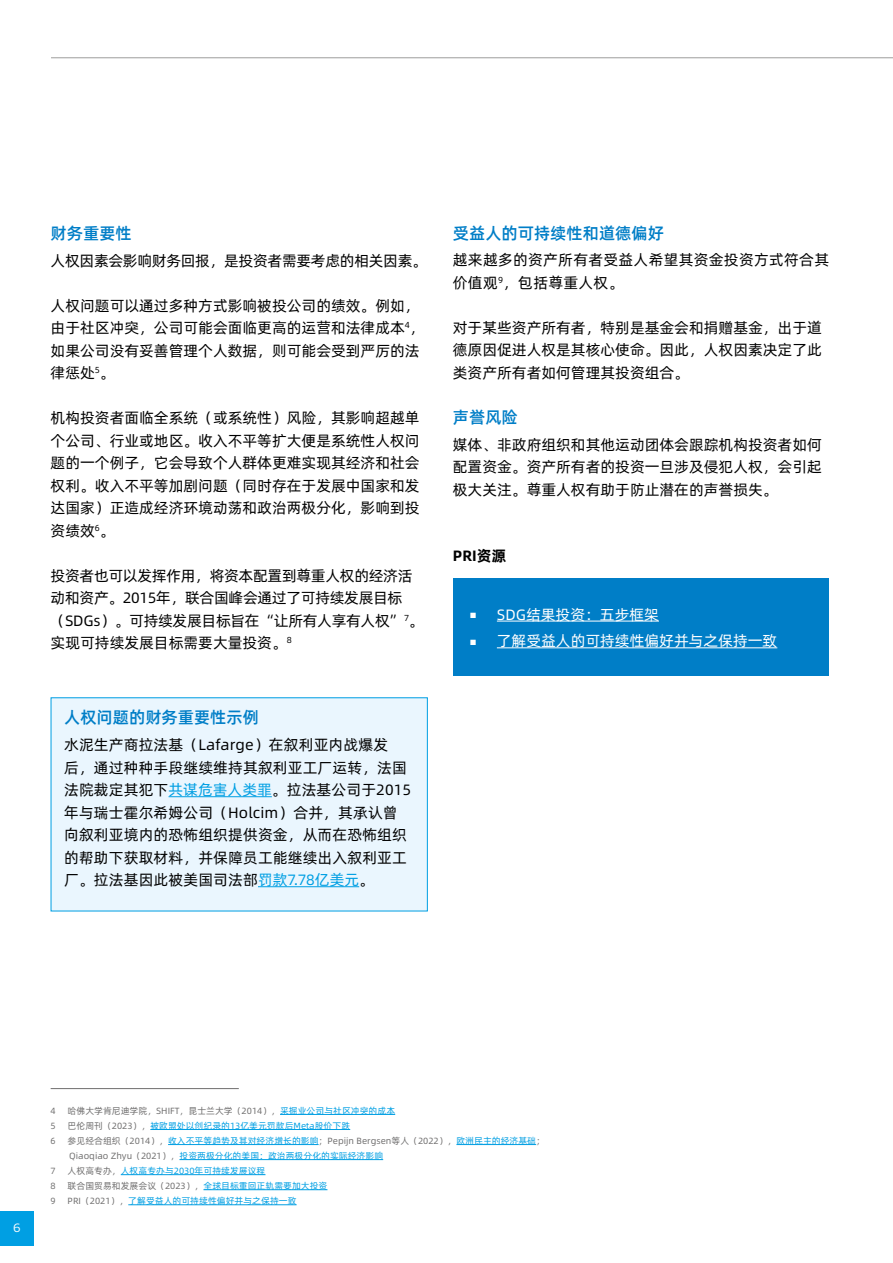
<style>
.page{position:relative;width:893px;height:1263px;background:#fff}
.page>*{position:absolute;margin:0;border:0;box-sizing:border-box;transform-origin:0 0}
.t1{font:16.5px "Alibaba Pu Hui Ti M";color:#007ec7}
.t2{font:15px/22.5px "Alibaba Pu Hui Ti R";color:#000;text-align:justify}
.t3{font:15px/22.5px "Alibaba Pu Hui Ti R";letter-spacing:-.02em;color:#000}
.t4{font:15px/22.5px "Alibaba Pu Hui Ti R";letter-spacing:.02em;color:#000}
.t5{font:15px "Alibaba Pu Hui Ti R";color:#fff}
.t6{font:15px "Alibaba Pu Hui Ti B";color:#000}
.t7{font:12px "Alright Sans";color:#fff}
.t8{font:9px/15px "Alibaba Pu Hui Ti R";color:#706f6f}
.t9{font:9px "Alibaba Pu Hui Ti R";color:#009fe3}
.s1{color:#009fe3}
.s2{font-family:"Alright Sans";font-size:7.5px}
.s3{color:#706f6f}
</style>
<div class="page">
<hr style="left:51px;top:57px;width:842px;height:1px;background:#9d9d9c">
<div style="left:0;top:1212px;width:34px;height:34px;background:#009fe3"></div>
<div style="left:51px;top:698px;width:376px;height:213px;background:#eaf6fe"></div>
<hr style="left:169px;top:796px;width:103px;height:1px;background:#009fe3">
<hr style="left:258px;top:886px;width:101px;height:1px;background:#009fe3">
<div style="left:453px;top:578px;width:376px;height:97px;background:#007ec7"></div>
<hr style="left:497px;top:621px;width:162px;height:1px;background:#fff">
<hr style="left:497px;top:647px;width:280px;height:1px;background:#fff">
<hr style="left:51px;top:1088px;width:188px;height:1px;background:#706f6f">
<hr style="left:280px;top:1114px;width:115px;height:1px;background:#009fe3">
<hr style="left:150px;top:1129px;width:200px;height:1px;background:#009fe3">
<hr style="left:168px;top:1144px;width:151px;height:1px;background:#009fe3">
<hr style="left:456px;top:1144px;width:80px;height:1px;background:#009fe3">
<hr style="left:179px;top:1159px;width:204px;height:1px;background:#009fe3">
<hr style="left:121px;top:1174px;width:144px;height:1px;background:#009fe3">
<hr style="left:203px;top:1189px;width:124px;height:1px;background:#009fe3">
<hr style="left:128px;top:1204px;width:169px;height:1px;background:#009fe3">
<p class="t1" style="left:51px;top:220px;width:83px">财务重要性</p>
<p class="t3" style="left:51px;top:248px;width:378px">人权因素会影响财务回报，是投资者需要考虑的相关因素。</p>
<p class="t2" style="left:51px;top:293px;width:376px;text-align:left">人权问题可以通过多种方式影响被投公司的绩效。例如，由于社区冲突，公司可能会面临更高的运营和法律成本<sup>4</sup>，如果公司没有妥善管理个人数据，则可能会受到严厉的法律惩处<sup>5</sup>。</p>
<p class="t2" style="left:51px;top:406px;width:370px">机构投资者面临全系统（或系统性）风险，其影响超越单个公司、行业或地区。收入不平等扩大便是系统性人权问题的一个例子，它会导致个人群体更难实现其经济和社会权利。收入不平等加剧问题（同时存在于发展中国家和发达国家）正造成经济环境动荡和政治两极分化，影响到投资绩效<sup>6</sup>。</p>
<p class="t3" style="left:51px;top:563px;width:374px">投资者也可以发挥作用，将资本配置到尊重人权的经济活动和资产。2015年，联合国峰会通过了可持续发展目标（SDGs）。可持续发展目标旨在“让所有人享有人权”<sup>7</sup>。实现可持续发展目标需要大量投资。<sup>8</sup></p>
<p class="t1" style="left:64px;top:705px;width:196px">人权问题的财务重要性示例</p>
<p class="t2" style="left:64px;top:733px;width:349px;text-align:left">水泥生产商拉法基（Lafarge）在叙利亚内战爆发<br>后，通过种种手段继续维持其叙利亚工厂运转，法国法院裁定其犯下<span class="s1">共谋危害人类罪</span>。拉法基公司于2015年与瑞士霍尔希姆公司（Holcim）合并，其承认曾向叙利亚境内的恐怖组织提供资金，从而在恐怖组织的帮助下获取材料，并保障员工能继续出入叙利亚工厂。拉法基因此被美国司法部<span class="s1">罚款7.78亿美元</span>。</p>
<p class="t1" style="left:453px;top:220px;width:213px">受益人的可持续性和道德偏好</p>
<p class="t4" style="left:453px;top:248px;width:378px">越来越多的资产所有者受益人希望其资金投资方式符合其价值观<sup>9</sup>，包括尊重人权。</p>
<p class="t2" style="left:453px;top:315px;width:370px">对于某些资产所有者，特别是基金会和捐赠基金，出于道德原因促进人权是其核心使命。因此，人权因素决定了此类资产所有者如何管理其投资组合。</p>
<p class="t1" style="left:453px;top:404px;width:66px">声誉风险</p>
<p class="t2" style="left:453px;top:432px;width:370px">媒体、非政府组织和其他运动团体会跟踪机构投资者如何配置资金。资产所有者的投资一旦涉及侵犯人权，会引起极大关注。尊重人权有助于防止潜在的声誉损失。</p>
<p class="t6" style="left:453px;top:544px;width:55px">PRI资源</p>
<p class="t5" style="left:470px;top:603px;width:191px"><span class="s2">■</span> SDG结果投资：五步框架</p>
<p class="t5" style="left:470px;top:630px;width:309px"><span class="s2">■</span> 了解受益人的可持续性偏好并与之保持一致</p>
<p class="t7" style="left:13px;top:1220px;width:9px">6</p>
<p class="t8" style="left:51px;top:1102px;width:7px">4</p>
<p class="t8" style="left:68px;top:1102px;width:329px">哈佛大学肯尼迪学院，SHIFT，昆士兰大学（2014），<span class="s1">采掘业公司与社区冲突的成本</span></p>
<p class="t8" style="left:51px;top:1117px;width:7px">5</p>
<p class="t9" style="left:68px;top:1119px;width:284px"><span class="s3">巴伦周刊（2023），</span>被欧盟处以创纪录的13亿美元罚款后Meta股价下跌</p>
<p class="t8" style="left:51px;top:1132px;width:7px">6</p>
<p class="t8" style="left:68px;top:1132px;width:479px">参见经合组织（2014），<span class="s1">收入不平等趋势及其对经济增长的影响</span>；Pepijn Bergsen等人（2022），<span class="s1">欧洲民主的经济基础</span>；<br>Qiaoqiao Zhyu（2021），<span class="s1">投资两极分化的美国：政治两极分化的实际经济影响</span></p>
<p class="t8" style="left:51px;top:1162px;width:7px">7</p>
<p class="t9" style="left:68px;top:1164px;width:199px"><span class="s3">人权高专办，</span>人权高专办与2030年可持续发展议程</p>
<p class="t8" style="left:51px;top:1177px;width:7px">8</p>
<p class="t8" style="left:68px;top:1177px;width:261px">联合国贸易和发展会议（2023），<span class="s1">全球目标重回正轨需要加大投资</span></p>
<p class="t8" style="left:51px;top:1193px;width:7px">9</p>
<p class="t9" style="left:68px;top:1194px;width:230px"><span class="s3">PRI（2021），</span>了解受益人的可持续性偏好并与之保持一致</p>
</div>
